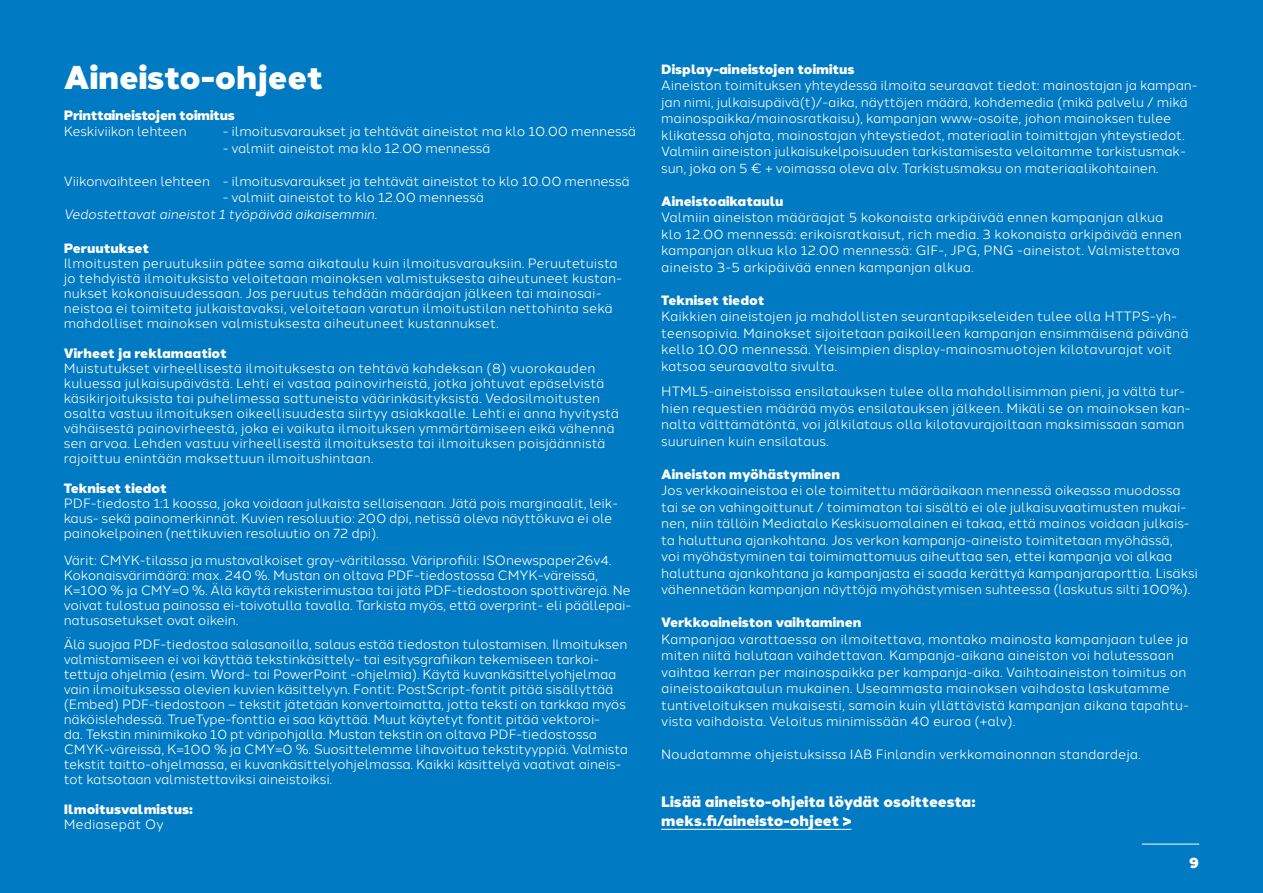
<style>
.page{position:relative;width:1263px;height:893px;background:#007ac2}
.page>*{position:absolute;margin:0;border:0;box-sizing:border-box;transform-origin:0 0}
.t1{font:900 33px "Halcom";color:#fff}
.t2{font:900 15px/19.5px "Halcom";color:#fff}
.t3{font:13.5px/15px "Halcom";letter-spacing:-.01em;color:#fff}
.t4{font:900 13.5px "Halcom";color:#fff}
.t5{font:italic 13.5px "Halcom";letter-spacing:-.015em;color:#fff}
</style>
<div class="page">
<hr style="left:1142px;top:844px;width:57px;height:1px;background:#fff">
<hr style="left:661px;top:829px;width:190px;height:1px;background:#fff">
<h1 class="t1" style="left:64px;top:50px;width:261px">Aineisto-ohjeet</h1>
<p class="t4" style="left:64px;top:104px;width:173px">Printtaineistojen toimitus</p>
<p class="t3" style="left:64px;top:123px;width:124px">Keskiviikon lehteen</p>
<p class="t3" style="left:223px;top:123px;width:415px">- ilmoitusvaraukset ja tehtävät aineistot ma klo 10.00 mennessä</p>
<p class="t3" style="left:223px;top:139px;width:269px">- valmiit aineistot ma klo 12.00 mennessä</p>
<p class="t3" style="left:64px;top:172px;width:567px">Viikonvaihteen lehteen - ilmoitusvaraukset ja tehtävät aineistot to klo 10.00 mennessä</p>
<p class="t3" style="left:223px;top:189px;width:263px">- valmiit aineistot to klo 12.00 mennessä</p>
<p class="t5" style="left:64px;top:203px;width:315px">Vedostettavat aineistot 1 työpäivää aikaisemmin.</p>
<p class="t4" style="left:64px;top:237px;width:87px">Peruutukset</p>
<p class="t3" style="left:64px;top:255px;width:560px">Ilmoitusten peruutuksiin pätee sama aikataulu kuin ilmoitusvarauksiin. Peruutetuista jo tehdyistä ilmoituksista veloitetaan mainoksen valmistuksesta aiheutuneet kustan&shy;nukset kokonaisuudessaan. Jos peruutus tehdään määräajan jälkeen tai mainosai&shy;neistoa ei toimiteta julkaistavaksi, veloitetaan varatun ilmoitustilan nettohinta sekä mahdolliset mainoksen valmistuksesta aiheutuneet kustannukset.</p>
<p class="t4" style="left:64px;top:342px;width:165px">Virheet ja reklamaatiot</p>
<p class="t3" style="left:64px;top:360px;width:557px">Muistutukset virheellisestä ilmoituksesta on tehtävä kahdeksan (8) vuorokauden kuluessa julkaisupäivästä. Lehti ei vastaa painovirheistä, jotka johtuvat epäselvistä käsikirjoituksista tai puhelimessa sattuneista väärinkäsityksistä. Vedosilmoitusten osalta vastuu ilmoituksen oikeellisuudesta siirtyy asiakkaalle. Lehti ei anna hyvitystä vähäisestä painovirheestä, joka ei vaikuta ilmoituksen ymmärtämiseen eikä vähennä sen arvoa. Lehden vastuu virheellisestä ilmoituksesta tai ilmoituksen poisjäännistä rajoittuu enintään maksettuun ilmoitushintaan.</p>
<p class="t4" style="left:64px;top:477px;width:105px">Tekniset tiedot</p>
<p class="t3" style="left:64px;top:495px;width:556px">PDF-tiedosto 1:1 koossa, joka voidaan julkaista sellaisenaan. Jätä pois marginaalit, leik&shy;kaus- sekä painomerkinnät. Kuvien resoluutio: 200 dpi, netissä oleva näyttökuva ei ole painokelpoinen (nettikuvien resoluutio on 72 dpi).</p>
<p class="t3" style="left:64px;top:552px;width:569px">Värit: CMYK-tilassa ja mustavalkoiset gray-väritilassa. Väriprofiili: ISOnewspaper26v4.<br>Kokonaisvärimäärä: max. 240 %. Mustan on oltava PDF-tiedostossa CMYK-väreissä, K=100 % ja CMY=0 %. Älä käytä rekisterimustaa tai jätä PDF-tiedostoon spottivärejä. Ne voivat tulostua painossa ei-toivotulla tavalla. Tarkista myös, että overprint- eli päällepai&shy;natusasetukset ovat oikein.</p>
<p class="t3" style="left:64px;top:636px;width:566px">Älä suojaa PDF-tiedostoa salasanoilla, salaus estää tiedoston tulostamisen. Ilmoituksen valmistamiseen ei voi käyttää tekstinkäsittely- tai esitysgrafiikan tekemiseen tarkoi&shy;tettuja ohjelmia (esim. Word- tai PowerPoint -ohjelmia). Käytä kuvankäsittelyohjelmaa vain ilmoituksessa olevien kuvien käsittelyyn. Fontit: PostScript-fontit pitää sisällyttää (Embed) PDF-tiedostoon – tekstit jätetään konvertoimatta, jotta teksti on tarkkaa myös näköislehdessä. TrueType-fonttia ei saa käyttää. Muut käytetyt fontit pitää vektoroi-<br>da. Tekstin minimikoko 10 pt väripohjalla. Mustan tekstin on oltava PDF-tiedostossa CMYK-väreissä, K=100 % ja CMY=0 %. Suosittelemme lihavoitua tekstityyppiä. Valmista tekstit taitto-ohjelmassa, ei kuvankäsittelyohjelmassa. Kaikki käsittelyä vaativat aineis&shy;tot katsotaan valmistettaviksi aineistoiksi.</p>
<p class="t4" style="left:64px;top:798px;width:131px">Ilmoitusvalmistus:</p>
<p class="t3" style="left:64px;top:816px;width:101px">Mediasepät Oy</p>
<p class="t4" style="left:661px;top:58px;width:195px">Display-aineistojen toimitus</p>
<p class="t3" style="left:661px;top:76px;width:538px;line-height:16.5px">Aineiston toimituksen yhteydessä ilmoita seuraavat tiedot: mainostajan ja kampan&shy;jan nimi, julkaisupäivä(t)/-aika, näyttöjen määrä, kohdemedia (mikä palvelu / mikä mainospaikka/mainosratkaisu), kampanjan www-osoite, johon mainoksen tulee klikatessa ohjata, mainostajan yhteystiedot, materiaalin toimittajan yhteystiedot.<br>Valmiin aineiston julkaisukelpoisuuden tarkistamisesta veloitamme tarkistusmak&shy;sun, joka on 5 € + voimassa oleva alv. Tarkistusmaksu on materiaalikohtainen.</p>
<p class="t4" style="left:661px;top:190px;width:124px">Aineistoaikataulu</p>
<p class="t3" style="left:661px;top:208px;width:522px;line-height:16.5px">Valmiin aineiston määräajat 5 kokonaista arkipäivää ennen kampanjan alkua klo 12.00 mennessä: erikoisratkaisut, rich media. 3 kokonaista arkipäivää ennen kampanjan alkua klo 12.00 mennessä: GIF-, JPG, PNG -aineistot. Valmistettava aineisto 3-5 arkipäivää ennen kampanjan alkua.</p>
<p class="t4" style="left:661px;top:289px;width:105px">Tekniset tiedot</p>
<p class="t3" style="left:661px;top:307px;width:529px;line-height:16.5px">Kaikkien aineistojen ja mahdollisten seurantapikseleiden tulee olla HTTPS-yh&shy;teensopivia. Mainokset sijoitetaan paikoilleen kampanjan ensimmäisenä päivänä kello 10.00 mennessä. Yleisimpien display-mainosmuotojen kilotavurajat voit katsoa seuraavalta sivulta.</p>
<p class="t3" style="left:661px;top:382px;width:531px;line-height:16.5px">HTML5-aineistoissa ensilatauksen tulee olla mahdollisimman pieni, ja vältä tur&shy;hien requestien määrää myös ensilatauksen jälkeen. Mikäli se on mainoksen kan&shy;nalta välttämätöntä, voi jälkilataus olla kilotavurajoiltaan maksimissaan saman suuruinen kuin ensilataus.</p>
<p class="t4" style="left:661px;top:463px;width:180px">Aineiston myöhästyminen</p>
<p class="t3" style="left:661px;top:481px;width:538px;line-height:16.5px">Jos verkkoaineistoa ei ole toimitettu määräaikaan mennessä oikeassa muodossa tai se on vahingoittunut / toimimaton tai sisältö ei ole julkaisuvaatimusten mukai&shy;nen, niin tällöin Mediatalo Keskisuomalainen ei takaa, että mainos voidaan julkais&shy;ta haluttuna ajankohtana. Jos verkon kampanja-aineisto toimitetaan myöhässä,<br>voi myöhästyminen tai toimimattomuus aiheuttaa sen, ettei kampanja voi alkaa haluttuna ajankohtana ja kampanjasta ei saada kerättyä kampanjaraporttia. Lisäksi vähennetään kampanjan näyttöjä myöhästymisen suhteessa (laskutus silti 100%).</p>
<p class="t4" style="left:661px;top:612px;width:202px">Verkkoaineiston vaihtaminen</p>
<p class="t3" style="left:661px;top:630px;width:529px;line-height:16.5px">Kampanjaa varattaessa on ilmoitettava, montako mainosta kampanjaan tulee ja miten niitä halutaan vaihdettavan. Kampanja-aikana aineiston voi halutessaan vaihtaa kerran per mainospaikka per kampanja-aika. Vaihtoaineiston toimitus on aineistoaikataulun mukainen. Useammasta mainoksen vaihdosta laskutamme tuntiveloituksen mukaisesti, samoin kuin yllättävistä kampanjan aikana tapahtu&shy;vista vaihdoista. Veloitus minimissään 40 euroa (+alv).</p>
<p class="t3" style="left:661px;top:746px;width:481px">Noudatamme ohjeistuksissa IAB Finlandin verkkomainonnan standardeja.</p>
<p class="t2" style="left:661px;top:791px;width:316px">Lisää aineisto-ohjeita löydät osoitteesta: meks.fi/aineisto-ohjeet &gt;</p>
<p class="t2" style="left:1189px;top:852px;width:11px">9</p>
</div>
